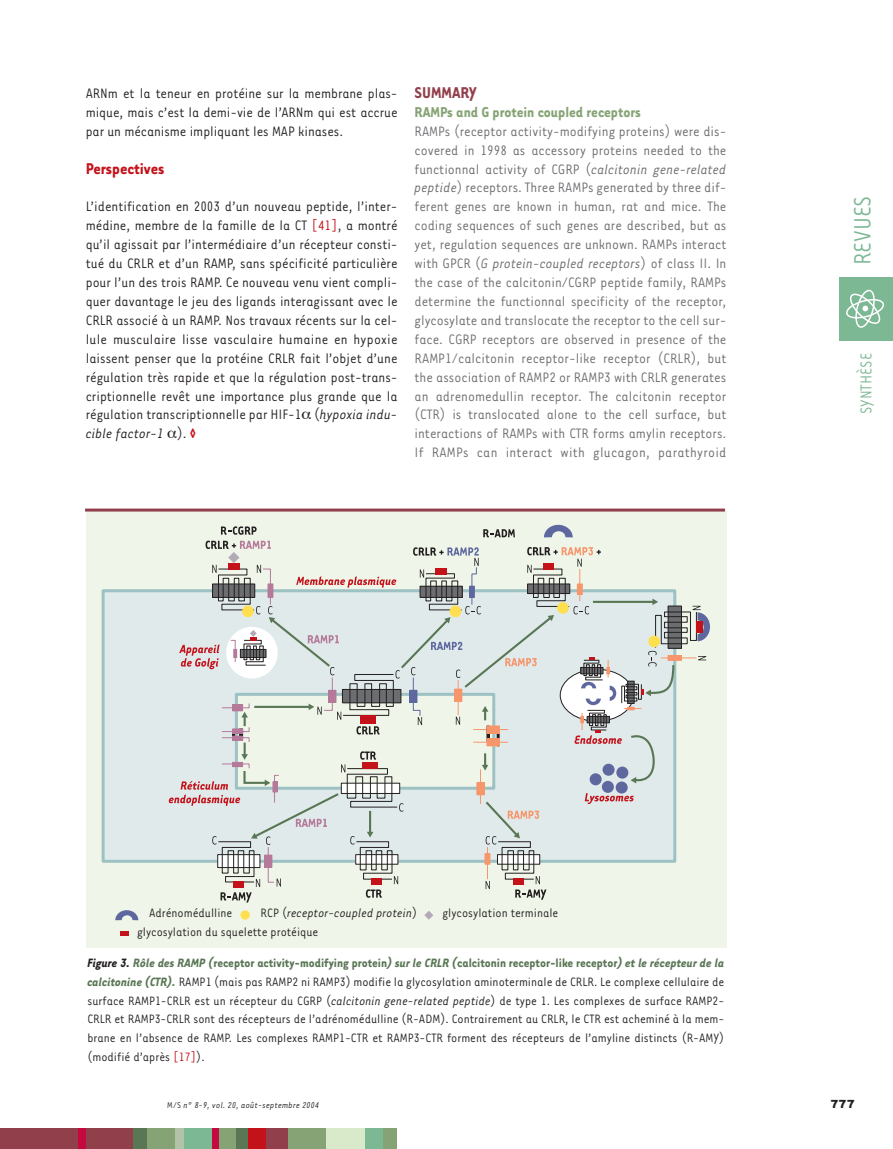
<style>
.page{position:relative;width:893px;height:1149px;background:#fff}
.page>*{position:absolute;margin:0;border:0;box-sizing:border-box;transform-origin:0 0}
.t1{font:27px "Tarzana Narrow";color:#7db894}
.t2{font:700 18px "Tarzana Narrow";color:#c4121a}
.t3{font:18px "Tarzana Narrow";color:#7db894}
.t4{font:700 18px "Tarzana Narrow";color:#913f4b}
.t5{font:700 16.5px "Tarzana Narrow";color:#86a375}
.t6{font:15.75px/18.9px "Tarzana Narrow";letter-spacing:.015em;color:#6c6d70;text-align:justify}
.t7{font:15.75px/18.9px "Tarzana Narrow";color:#231f20;text-align:justify}
.t8{font:13.95px/18.9px "Tarzana Narrow";color:#231f20;text-align:justify}
.t9{font:italic 13.95px "Tarzana Narrow";color:#231f20}
.t10{font:700 13.5px "Tarzana Wide";color:#231f20}
.t11{font:italic 9.75px "Tarzana Narrow";letter-spacing:.02em;color:#231f20}
.s1{color:#c4121a}
.s2{font-style:italic}
.s3{font-weight:700;color:#c4121a}
.s4{font-style:normal}
.s5{font-weight:700;font-style:italic}
.s6{font-weight:700;font-style:italic;color:#5a7755}
.s7{font-weight:700;color:#5a7755}
</style>
<div class="page">
<div style="left:840px;top:276px;width:53px;height:64px;background:#7db894"></div>
<svg style="left:846px;top:290px;width:38px;height:37px"></svg>
<div style="left:0;top:1127px;width:134px;height:21px;background:#913f4b"></div>
<div style="left:133px;top:1127px;width:22px;height:21px;background:#5a7755"></div>
<div style="left:235px;top:1127px;width:13px;height:21px;background:#5a7755"></div>
<div style="left:147px;top:1127px;width:29px;height:21px;background:#86a375"></div>
<div style="left:183px;top:1127px;width:30px;height:21px;background:#7db894"></div>
<div style="left:364px;top:1127px;width:20px;height:21px;background:#7db894"></div>
<div style="left:217px;top:1127px;width:19px;height:21px;background:#86a375"></div>
<div style="left:383px;top:1127px;width:14px;height:21px;background:#86a375"></div>
<div style="left:287px;top:1127px;width:39px;height:21px;background:#86a375"></div>
<div style="left:326px;top:1127px;width:38px;height:21px;background:#d9eaca"></div>
<div style="left:175px;top:1127px;width:8px;height:21px;background:#b3c3aa"></div>
<div style="left:78px;top:1127px;width:7px;height:21px;background:#c40941"></div>
<div style="left:213px;top:1127px;width:6px;height:21px;background:#c40941"></div>
<div style="left:248px;top:1127px;width:27px;height:21px;background:#c4121a"></div>
<div style="left:267px;top:1127px;width:21px;height:21px;background:#913f4b"></div>
<div style="left:86px;top:511px;width:641px;height:436px;background:#eff6e9"></div>
<div style="left:103px;top:590px;width:572px;height:271px;background:#e0eaeb"></div>
<svg style="left:169px;top:524px;width:541px;height:378px"></svg>
<hr style="left:273px;top:781px;width:4px;height:10px;background:#b5799a">
<div style="left:273px;top:781px;width:5px;height:11px;border:1px solid #b5799a"></div>
<div style="left:487px;top:725px;width:12px;height:8px;background:#f7966b"></div>
<div style="left:487px;top:725px;width:12px;height:8px;border:1px solid #f7966b"></div>
<div style="left:487px;top:738px;width:12px;height:7px;background:#f7966b"></div>
<div style="left:487px;top:738px;width:12px;height:8px;border:1px solid #f7966b"></div>
<hr style="left:480px;top:769px;width:1px;height:34px;background:#f7966b">
<div style="left:477px;top:782px;width:7px;height:12px;background:#f7966b"></div>
<div style="left:476px;top:782px;width:8px;height:13px;border:1px solid #f7966b"></div>
<div style="left:603px;top:763px;width:12px;height:12px;background:#5e689e;border-radius:50%"></div>
<div style="left:616px;top:766px;width:12px;height:12px;background:#5e689e;border-radius:50%"></div>
<div style="left:616px;top:781px;width:12px;height:12px;background:#5e689e;border-radius:50%"></div>
<div style="left:602px;top:780px;width:12px;height:12px;background:#5e689e;border-radius:50%"></div>
<div style="left:590px;top:773px;width:12px;height:12px;background:#5e689e;border-radius:50%"></div>
<hr style="left:85px;top:508px;width:640px;height:3px;background:#913f4b">
<svg style="left:115px;top:910px;width:23px;height:9px"></svg>
<div style="left:240px;top:910px;width:10px;height:9px;background:#ffdf4e;border-radius:50%"></div>
<svg style="left:424px;top:911px;width:9px;height:8px"></svg>
<div style="left:120px;top:930px;width:9px;height:5px;background:#c4121a"></div>
<p class="t7" style="left:86px;top:83px;width:313px">ARNm et la teneur en protéine sur la membrane plas&shy;mique, mais c’est la demi-vie de l’ARNm qui est accrue par un mécanisme impliquant les MAP kinases.</p>
<p class="t2" style="left:86px;top:157px;width:80px">Perspectives</p>
<p class="t7" style="left:86px;top:196px;width:313px">L’identification en 2003 d’un nouveau peptide, l’inter&shy;médine, membre de la famille de la CT <span class="s1">[41]</span>, a montré qu’il agissait par l’intermédiaire d’un récepteur consti&shy;tué du CRLR et d’un RAMP, sans spécificité particulière pour l’un des trois RAMP. Ce nouveau venu vient compli&shy;quer davantage le jeu des ligands interagissant avec le CRLR associé à un RAMP. Nos travaux récents sur la cel&shy;lule musculaire lisse vasculaire humaine en hypoxie laissent penser que la protéine CRLR fait l’objet d’une régulation très rapide et que la régulation post-trans&shy;criptionnelle revêt une importance plus grande que la régulation transcriptionnelle par HIF-1 (<span class="s2">hypoxia indu&shy;cible factor-1</span> ). <span class="s3">◊</span></p>
<p class="t4" style="left:415px;top:81px;width:64px">SUMMARY</p>
<p class="t5" style="left:415px;top:101px;width:228px">RAMPs and G protein coupled receptors</p>
<p class="t6" style="left:415px;top:121px;width:313px">RAMPs (receptor activity-modifying proteins) were dis&shy;covered in 1998 as accessory proteins needed to the functionnal activity of CGRP (<span class="s2">calcitonin gene-related peptide</span>) receptors. Three RAMPs generated by three dif&shy;ferent genes are known in human, rat and mice. The coding sequences of such genes are described, but as yet, regulation sequences are unknown. RAMPs interact with GPCR (<span class="s2">G protein-coupled receptors</span>) of class II. In the case of the calcitonin/CGRP peptide family, RAMPs determine the functionnal specificity of the receptor, glycosylate and translocate the receptor to the cell sur&shy;face. CGRP receptors are observed in presence of the RAMP1/calcitonin receptor-like receptor (CRLR), but the association of RAMP2 or RAMP3 with CRLR generates an adrenomedullin receptor. The calcitonin receptor (CTR) is translocated alone to the cell surface, but interactions of RAMPs with CTR forms amylin receptors.<br>If RAMPs can interact with glucagon, parathyroid</p>
<h1 class="t1" style="left:845px;top:265px;width:71px;rotate:-90deg">REVUES</h1>
<p class="t3" style="left:855px;top:414px;width:62px;rotate:-90deg">SYNTHÈSE</p>
<p class="t8" style="left:149px;top:902px;width:85px">Adrénomédulline</p>
<p class="t9" style="left:261px;top:903px;width:158px"><span class="s4">RCP (</span>receptor-coupled protein<span class="s4">)</span></p>
<p class="t8" style="left:442px;top:902px;width:117px">glycosylation terminale</p>
<p class="t8" style="left:137px;top:921px;width:183px">glycosylation du squelette protéique</p>
<p class="t8" style="left:87px;top:952px;width:638px"><span class="s5">Figure 3.</span> <span class="s6">Rôle des RAMP (</span><span class="s7">receptor activity-modifying protein</span><span class="s6">) sur le CRLR (</span><span class="s7">calcitonin receptor-like receptor</span><span class="s6">) et le récepteur de la calcitonine (CTR).</span> RAMP1 (mais pas RAMP2 ni RAMP3) modifie la glycosylation aminoterminale de CRLR. Le complexe cellulaire de surface RAMP1-CRLR est un récepteur du CGRP (<span class="s2">calcitonin gene-related peptide</span>) de type 1. Les complexes de surface RAMP2- CRLR et RAMP3-CRLR sont des récepteurs de l’adrénomédulline (R-ADM). Contrairement au CRLR, le CTR est acheminé à la mem&shy;brane en l’absence de RAMP. Les complexes RAMP1-CTR et RAMP3-CTR forment des récepteurs de l’amyline distincts (R-AMY) (modifié d’après <span class="s1">[17]</span>).</p>
<p class="t11" style="left:167px;top:1098px;width:154px"><span class="s4">M/S</span> n° 8-9, vol. 20, août-septembre 2004</p>
<p class="t10" style="left:830px;top:1095px;width:26px">777</p>
</div>
